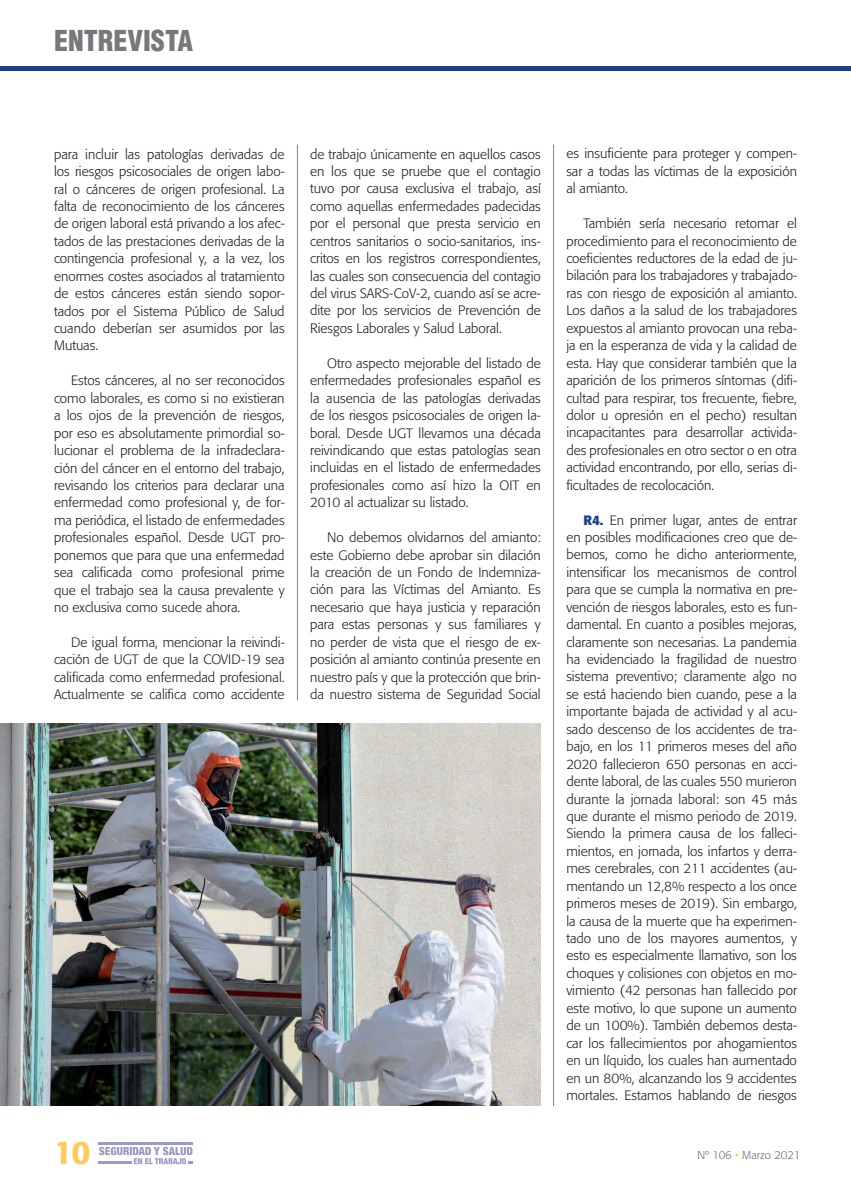
<style>
.page{position:relative;width:851px;height:1191px;background:#fff}
.page>*{position:absolute;margin:0;border:0;box-sizing:border-box;transform-origin:0 0}
.t1{font:500 32.4px "Formata";color:#feca5a}
.t2{font:900 condensed 28.05px "Helvetica LT Std";color:#76787b}
.t3{font:300 13.5px/17.4px "Formata";color:#231f20;text-align:justify}
.t4{font:300 11.25px "Formata";color:#6c6d70}
.s1{font-weight:700;color:#20418a}
.s2{color:#fece64}
</style>
<div class="page">
<hr style="left:0;top:67px;width:850px;height:4px;background:#20418a">
<hr style="left:98px;top:1142px;width:95px;height:2px;background:#999bc4">
<hr style="left:98px;top:1161px;width:34px;height:3px;background:#999bc4">
<svg style="left:99px;top:1146px;width:94px;height:18px"></svg>
<hr style="left:553px;top:145px;width:1px;height:961px;background:#a38228">
<hr style="left:297px;top:145px;width:1px;height:555px;background:#a38228">
<img style="left:0;top:723px;width:540px;height:383px">
<h2 class="t2" style="left:54px;top:23px;width:141px">ENTREVISTA</h2>
<p class="t3" style="left:54px;top:145px;width:232px">para incluir las patologías derivadas de los riesgos psicosociales de origen labo&shy;ral o cánceres de origen profesional. La falta de reconocimiento de los cánceres de origen laboral está privando a los afec&shy;tados de las prestaciones derivadas de la contingencia profesional y, a la vez, los enormes costes asociados al tratamiento de estos cánceres están siendo sopor&shy;tados por el Sistema Público de Salud cuando deberían ser asumidos por las Mutuas.</p>
<p class="t3" style="left:54px;top:372px;width:232px;text-indent:17px">Estos cánceres, al no ser reconocidos como laborales, es como si no existieran a los ojos de la prevención de riesgos, por eso es absolutamente primordial so&shy;lucionar el problema de la infradeclara&shy;ción del cáncer en el entorno del trabajo, revisando los criterios para declarar una enfermedad como profesional y, de for&shy;ma periódica, el listado de enfermedades profesionales español. Desde UGT pro&shy;ponemos que para que una enfermedad sea calificada como profesional prime que el trabajo sea la causa prevalente y no exclusiva como sucede ahora.</p>
<p class="t3" style="left:54px;top:633px;width:232px;text-indent:17px">De igual forma, mencionar la reivindi&shy;cación de UGT de que la COVID-19 sea calificada como enfermedad profesional.<br>Actualmente se califica como accidente</p>
<p class="t3" style="left:310px;top:145px;width:232px">de trabajo únicamente en aquellos casos en los que se pruebe que el contagio tuvo por causa exclusiva el trabajo, así como aquellas enfermedades padecidas por el personal que presta servicio en centros sanitarios o socio-sanitarios, ins&shy;critos en los registros correspondientes, las cuales son consecuencia del contagio del virus SARS-CoV-2, cuando así se acre&shy;dite por los servicios de Prevención de Riesgos Laborales y Salud Laboral.</p>
<p class="t3" style="left:310px;top:354px;width:232px;text-indent:17px">Otro aspecto mejorable del listado de enfermedades profesionales español es la ausencia de las patologías derivadas de los riesgos psicosociales de origen la&shy;boral. Desde UGT llevamos una década reivindicando que estas patologías sean incluidas en el listado de enfermedades profesionales como así hizo la OIT en 2010 al actualizar su listado.</p>
<p class="t3" style="left:310px;top:529px;width:232px;text-indent:17px">No debemos olvidarnos del amianto: este Gobierno debe aprobar sin dilación la creación de un Fondo de Indemniza&shy;ción para las Víctimas del Amianto. Es necesario que haya justicia y reparación para estas personas y sus familiares y no perder de vista que el riesgo de ex&shy;posición al amianto continúa presente en nuestro país y que la protección que brin&shy;da nuestro sistema de Seguridad Social</p>
<p class="t3" style="left:566px;top:145px;width:232px">es insuficiente para proteger y compen&shy;sar a todas las víctimas de la exposición al amianto.</p>
<p class="t3" style="left:566px;top:215px;width:232px;text-indent:17px">También sería necesario retomar el procedimiento para el reconocimiento de coeficientes reductores de la edad de ju&shy;bilación para los trabajadores y trabajado&shy;ras con riesgo de exposición al amianto.<br>Los daños a la salud de los trabajadores expuestos al amianto provocan una reba&shy;ja en la esperanza de vida y la calidad de esta. Hay que considerar también que la aparición de los primeros síntomas (difi&shy;cultad para respirar, tos frecuente, fiebre, dolor u opresión en el pecho) resultan incapacitantes para desarrollar activida&shy;des profesionales en otro sector o en otra actividad encontrando, por ello, serias di&shy;ficultades de recolocación.</p>
<p class="t3" style="left:566px;top:511px;width:232px;text-indent:17px"><span class="s1">R4.</span> En primer lugar, antes de entrar en posibles modificaciones creo que de&shy;bemos, como he dicho anteriormente, intensificar los mecanismos de control para que se cumpla la normativa en pre&shy;vención de riesgos laborales, esto es fun&shy;damental. En cuanto a posibles mejoras, claramente son necesarias. La pandemia ha evidenciado la fragilidad de nuestro sistema preventivo; claramente algo no se está haciendo bien cuando, pese a la importante bajada de actividad y al acu&shy;sado descenso de los accidentes de tra&shy;bajo, en los 11 primeros meses del año 2020 fallecieron 650 personas en acci&shy;dente laboral, de las cuales 550 murieron durante la jornada laboral: son 45 más que durante el mismo periodo de 2019.<br>Siendo la primera causa de los falleci&shy;mientos, en jornada, los infartos y derra&shy;mes cerebrales, con 211 accidentes (au&shy;mentando un 12,8% respecto a los once primeros meses de 2019). Sin embargo, la causa de la muerte que ha experimen&shy;tado uno de los mayores aumentos, y esto es especialmente llamativo, son los choques y colisiones con objetos en mo&shy;vimiento (42 personas han fallecido por este motivo, lo que supone un aumento de un 100%). También debemos desta&shy;car los fallecimientos por ahogamientos en un líquido, los cuales han aumentado en un 80%, alcanzando los 9 accidentes mortales. Estamos hablando de riesgos</p>
<h1 class="t1" style="left:54px;top:1132px;width:38px">10</h1>
<p class="t4" style="left:697px;top:1148px;width:104px">Nº 106 <span class="s2">•</span> Marzo 2021</p>
</div>
